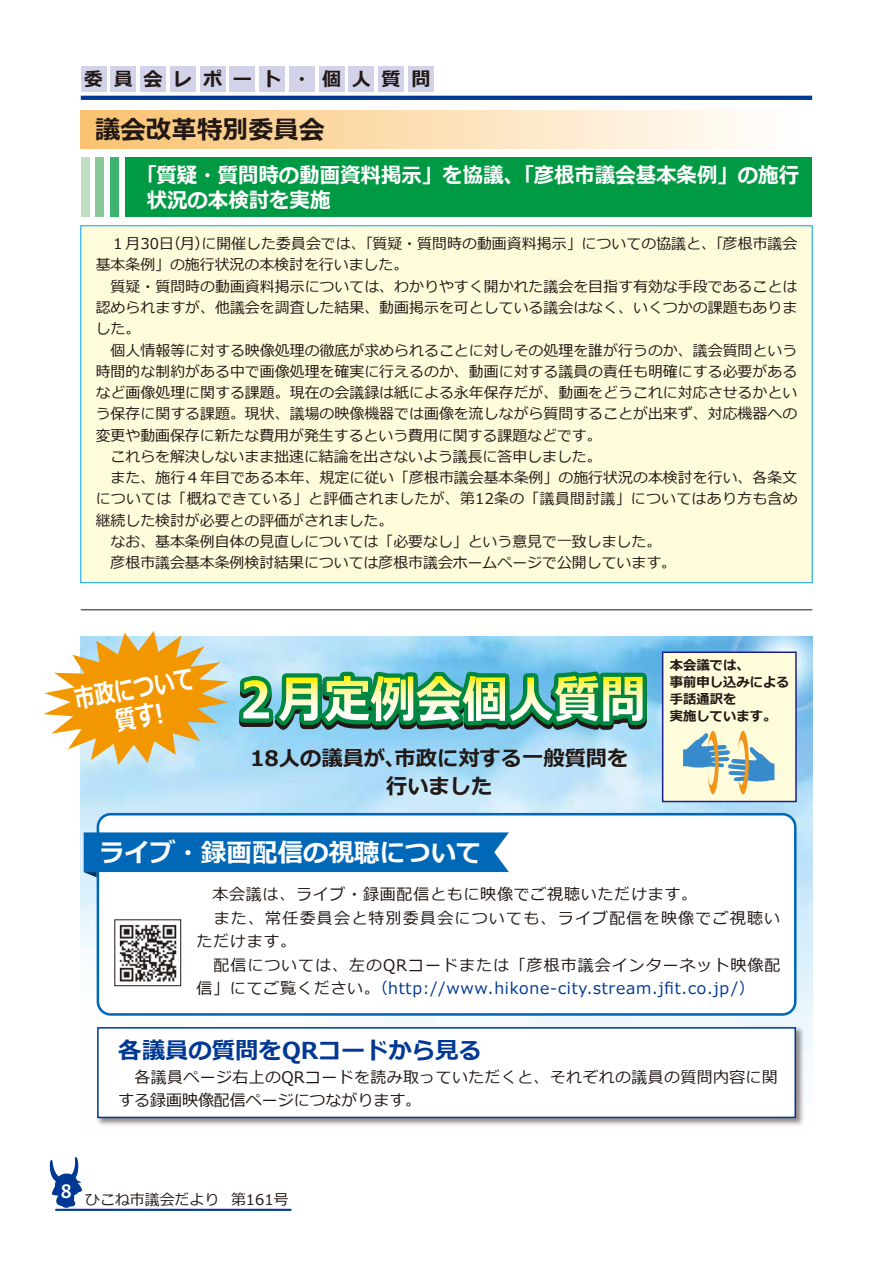
<style>
.page{position:relative;width:893px;height:1263px;background:#fff}
.page>*{position:absolute;margin:0;border:0;box-sizing:border-box;transform-origin:0 0}
.t1{font:700 26.85px/28.8px "Meiryo";color:#fff;text-align:center;scale:.75 1}
.t2{font:700 25.5px "Meiryo";color:#fff}
.t3{font:700 25.5px "Meiryo";color:#221815}
.t4{font:700 23.4px "Meiryo";color:#003894}
.t5{font:700 21.3px/25.5px "Meiryo";color:#fff;scale:.96 1}
.t6{font:700 21.3px/27.6px "Meiryo";color:#221815;text-align:center}
.t7{font:700 19.2px "Meiryo";letter-spacing:.555em;color:#221815}
.t8{font:18px "Hiragino UD Sans Std N W6";color:#fff}
.t9{font:15.9px/23.4px "Meiryo";letter-spacing:.05em;color:#221815}
.t10{font:15.9px/23.4px "Meiryo";letter-spacing:.025em;color:#221815}
.t11{font:14.85px/21.3px "Meiryo";letter-spacing:.005em;color:#221815}
.t12{font:700 13.35px/17px "Meiryo";color:#221815}
.s1{color:#003894}
</style>
<div class="page">
<img style="left:81px;top:636px;width:731px;height:415px">
<hr style="left:55px;top:1209px;width:236px;height:2px;background:#003894">
<svg style="left:50px;top:1157px;width:32px;height:51px"></svg>
<svg style="left:81px;top:96px;width:731px;height:4px;background:#043b95"></svg>
<div style="left:81px;top:111px;width:731px;height:38px;background:linear-gradient(to right,#f9c270,#fff)"></div>
<div style="left:80px;top:225px;width:733px;height:358px;background:#fffcdb;border:1px solid #00a0e9"></div>
<div style="left:125px;top:157px;width:687px;height:60px;background:#094"></div>
<div style="left:111px;top:157px;width:8px;height:60px;background:#3eb370"></div>
<div style="left:96px;top:157px;width:8px;height:60px;background:#89c997"></div>
<div style="left:81px;top:157px;width:8px;height:60px;background:#bedfc2"></div>
<hr style="left:81px;top:609px;width:731px;height:1px;background:#221815">
<div style="left:98px;top:814px;width:697px;height:200px;background:#fff;border-radius:13px"></div>
<div style="left:97px;top:813px;width:699px;height:203px;border:3px solid #0068b7;border-radius:13px"></div>
<svg style="left:84px;top:832px;width:425px;height:45px;background:#217bc0"></svg>
<svg style="left:43px;top:631px;width:611px;height:134px;background:#a9c5ac"></svg>
<img style="left:95px;top:1025px;width:712px;height:101px">
<div style="left:97px;top:1027px;width:699px;height:91px;background:#fff;border:2px solid #003894"></div>
<div style="left:81px;top:66px;width:25px;height:25px;background:#d2d2e9"></div>
<div style="left:111px;top:66px;width:25px;height:25px;background:#d2d2e9"></div>
<div style="left:140px;top:66px;width:26px;height:25px;background:#d2d2e9"></div>
<div style="left:170px;top:66px;width:26px;height:25px;background:#d2d2e9"></div>
<div style="left:200px;top:66px;width:25px;height:25px;background:#d2d2e9"></div>
<div style="left:230px;top:66px;width:25px;height:25px;background:#d2d2e9"></div>
<div style="left:259px;top:66px;width:26px;height:25px;background:#d2d2e9"></div>
<div style="left:289px;top:66px;width:26px;height:25px;background:#d2d2e9"></div>
<div style="left:319px;top:66px;width:25px;height:25px;background:#d2d2e9"></div>
<div style="left:349px;top:66px;width:25px;height:25px;background:#d2d2e9"></div>
<div style="left:378px;top:66px;width:26px;height:25px;background:#d2d2e9"></div>
<div style="left:408px;top:66px;width:26px;height:25px;background:#d2d2e9"></div>
<img style="left:114px;top:919px;width:68px;height:68px">
<div style="left:115px;top:919px;width:66px;height:67px;border:1px solid #221815"></div>
<div style="left:662px;top:651px;width:135px;height:151px;background:#fffcdb;border:2px solid #1d2088"></div>
<svg style="left:683px;top:731px;width:91px;height:63px"></svg>
<p class="t7" style="left:84px;top:65px;width:348px">委員会レポート・個人質問</p>
<h2 class="t3" style="left:95px;top:112px;width:231px">議会改革特別委員会</h2>
<h3 class="t5" style="left:147px;top:163px;width:681px;text-indent:-10px">「質疑・質問時の動画資料掲示」を協議、「彦根市議会基本条例」の施行状況の本検討を実施</h3>
<p class="t11" style="left:96px;top:234px;width:703px">　１月30日（月）に開催した委員会では、「質疑・質問時の動画資料掲示」についての協議と、「彦根市議会基本条例」の施行状況の本検討を行いました。<br>　質疑・質問時の動画資料掲示については、わかりやすく開かれた議会を目指す有効な手段であることは認められますが、他議会を調査した結果、動画掲示を可としている議会はなく、いくつかの課題もありました。<br>　個人情報等に対する映像処理の徹底が求められることに対しその処理を誰が行うのか、議会質問という時間的な制約がある中で画像処理を確実に行えるのか、動画に対する議員の責任も明確にする必要があるなど画像処理に関する課題。現在の会議録は紙による永年保存だが、動画をどうこれに対応させるかという保存に関する課題。現状、議場の映像機器では画像を流しながら質問することが出来ず、対応機器への変更や動画保存に新たな費用が発生するという費用に関する課題などです。<br>　これらを解決しないまま拙速に結論を出さないよう議長に答申しました。<br>　また、施行４年目である本年、規定に従い「彦根市議会基本条例」の施行状況の本検討を行い、各条文については「概ねできている」と評価されましたが、第12条の「議員間討議」についてはあり方も含め継続した検討が必要との評価がされました。<br>　なお、基本条例自体の見直しについては「必要なし」という意見で一致しました。<br>　彦根市議会基本条例検討結果については彦根市議会ホームページで公開しています。</p>
<h1 class="t1" style="left:73px;top:686px;width:163px;rotate:-10deg">市政について質す!</h1>
<h3 class="t6" style="left:250px;top:746px;width:380px">18人の議員が、市政に対する一般質問を行いました</h3>
<p class="t12" style="left:670px;top:657px;width:121px">本会議では、<br>事前申し込みによる手話通訳を<br>実施しています。</p>
<h2 class="t2" style="left:99px;top:834px;width:384px">ライブ・録画配信の視聴について</h2>
<p class="t9" style="left:196px;top:884px;width:585px;text-indent:16px">本会議は、ライブ・録画配信ともに映像でご視聴いただけます。<br>　また、常任委員会と特別委員会についても、ライブ配信を映像でご視聴いただけます。<br>　配信については、左のQRコードまたは「彦根市議会インターネット映像配信」にてご覧ください。<span class="s1">（http://www.hikone-city.stream.jfit.co.jp/）</span></p>
<h3 class="t4" style="left:118px;top:1033px;width:365px">各議員の質問をQRコードから見る</h3>
<p class="t10" style="left:118px;top:1066px;width:661px">　各議員ページ右上のQRコードを読み取っていただくと、それぞれの議員の質問内容に関する録画映像配信ページにつながります。</p>
<p class="t8" style="left:61px;top:1177px;width:12px">8</p>
<p class="t11" style="left:85px;top:1190px;width:205px">ひこね市議会だより 第161号</p>
</div>
